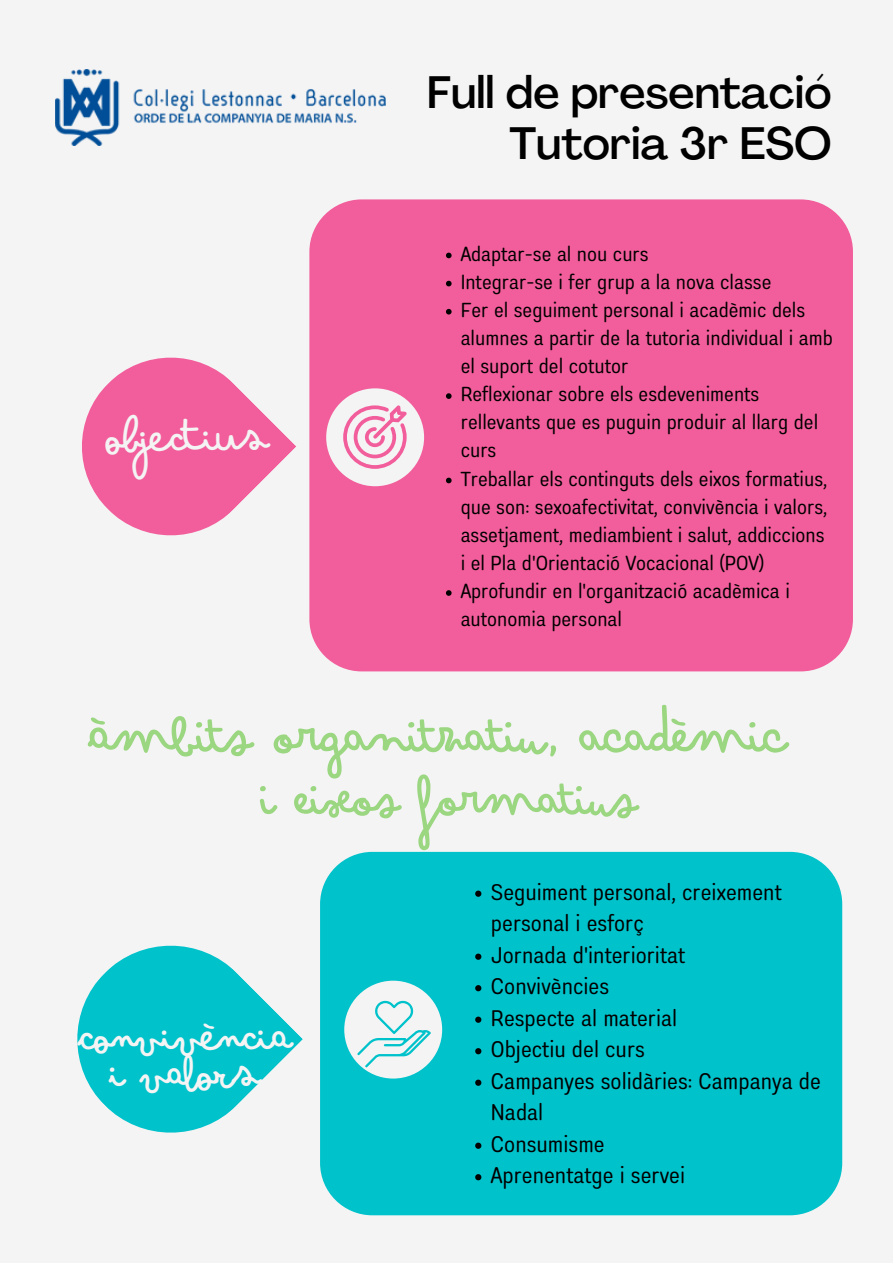
<style>
.page{position:relative;width:893px;height:1263px;background:#f4f4f4}
.page>*{position:absolute;margin:0;border:0;box-sizing:border-box;transform-origin:0 0}
.t1{font:57.53px "Bimbo sharpie";color:#9bd681}
.t2{font:54.53px "Bimbo sharpie";color:#9bd681}
.t3{font:500 44.78px/51.2px "Agrandir";color:#000;text-align:right}
.t4{font:43.5px/37.1px "Bimbo sharpie";letter-spacing:-.02em;color:#f4f4f4;text-align:center}
.t5{font:43.5px "Bimbo sharpie";color:#f4f4f4}
.t6{font:semi-condensed 22.5px/31.5px "Prachason Neue Mon";color:#000}
.t7{font:semi-condensed 20.25px/28.1px "Prachason Neue Mon";color:#000}
</style>
<div class="page">
<div style="left:309px;top:199px;width:544px;height:472px;background:#f25d9b;border-radius:52px"></div>
<div style="left:326px;top:388px;width:98px;height:98px;background:#f4f4f4;border-radius:50%"></div>
<img style="left:56px;top:70px;width:330px;height:76px">
<svg style="left:343px;top:405px;width:64px;height:64px"></svg>
<svg style="left:82px;top:357px;width:214px;height:179px;fill:#f25d9b"></svg>
<svg style="left:446px;top:253px;width:5px;height:5px"></svg>
<svg style="left:446px;top:281px;width:5px;height:5px"></svg>
<svg style="left:446px;top:309px;width:5px;height:5px"></svg>
<svg style="left:446px;top:393px;width:5px;height:6px"></svg>
<svg style="left:446px;top:478px;width:5px;height:5px"></svg>
<svg style="left:446px;top:590px;width:5px;height:6px"></svg>
<div style="left:320px;top:852px;width:522px;height:363px;background:#00c2cb;border-radius:52px"></div>
<div style="left:344px;top:981px;width:98px;height:97px;background:#f4f4f4;border-radius:50%"></div>
<svg style="left:357px;top:1000px;width:74px;height:67px"></svg>
<svg style="left:77px;top:945px;width:226px;height:188px;fill:#00c2cb"></svg>
<svg style="left:475px;top:890px;width:6px;height:7px"></svg>
<svg style="left:475px;top:953px;width:6px;height:7px"></svg>
<svg style="left:475px;top:985px;width:6px;height:6px"></svg>
<svg style="left:475px;top:1016px;width:6px;height:7px"></svg>
<svg style="left:475px;top:1048px;width:6px;height:6px"></svg>
<svg style="left:475px;top:1079px;width:6px;height:7px"></svg>
<svg style="left:475px;top:1142px;width:6px;height:7px"></svg>
<svg style="left:475px;top:1174px;width:6px;height:6px"></svg>
<h3 class="t5" style="left:107px;top:409px;width:163px">OBJECTIUS</h3>
<h3 class="t3" style="left:427px;top:71px;width:406px">Full de presentació<br>Tutoria 3r ESO</h3>
<p class="t7" style="left:461px;top:240px;width:374px">Adaptar-se al nou curs<br>Integrar-se i fer grup a la nova classe<br>Fer el seguiment personal i acadèmic dels alumnes a partir de la tutoria individual i amb el suport del cotutor<br>Reflexionar sobre els esdeveniments rellevants que es puguin produir al llarg del curs<br>Treballar els continguts dels eixos formatius, que son: sexoafectivitat, convivència i valors, assetjament, mediambient i salut, addiccions i el Pla d'Orientació Vocacional (POV)<br>Aprofundir en l'organització acadèmica i autonomia personal</p>
<h1 class="t1" style="left:90px;top:698px;width:698px">Àmbits organitzatiu, acadèmic</h1>
<h2 class="t2" style="left:263px;top:763px;width:376px">i eixos formatius</h2>
<h3 class="t4" style="left:79px;top:1015px;width:214px">CONVIVÈNCIA<br>I VALORS</h3>
<p class="t6" style="left:491px;top:877px;width:331px">Seguiment personal, creixement personal i esforç<br>Jornada d'interioritat<br>Convivències<br>Respecte al material<br>Objectiu del curs<br>Campanyes solidàries: Campanya de<br>Nadal<br>Consumisme<br>Aprenentatge i servei</p>
</div>
